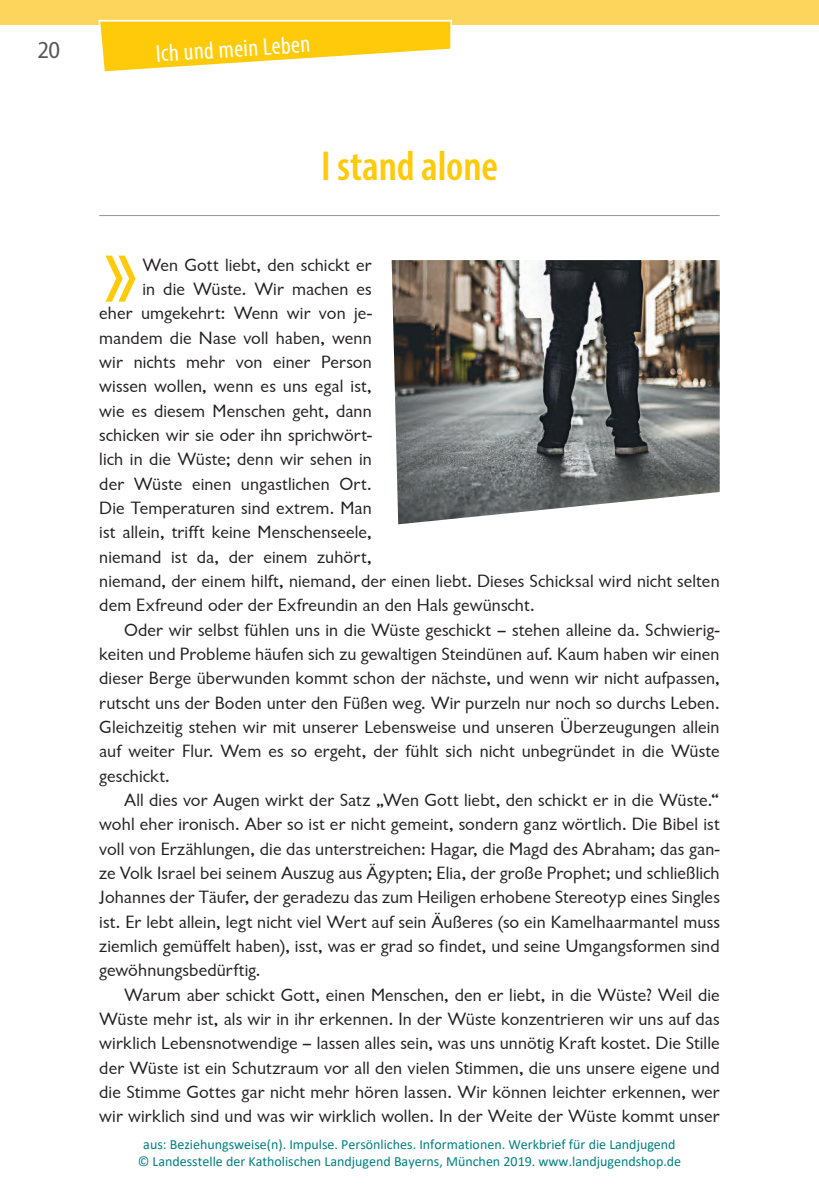
<style>
.page{position:relative;width:819px;height:1191px;background:#fff}
.page>*{position:absolute;margin:0;border:0;box-sizing:border-box;transform-origin:0 0}
.t1{font:51.8px "DejaVu Sans";color:#feca0a;scale:1.5 1}
.t2{font:600 condensed 42px "Myriad Pro";letter-spacing:-.005em;color:#feca0a}
.t3{font:condensed 24.5px "Myriad Pro";color:#fff}
.t4{font:semi-condensed 24.5px "Myriad Pro";color:#57585a}
.t5{font:18.38px "Garrison Sans";letter-spacing:.005em;color:#231f20}
.t6{font:14px/16.8px "Calibri";color:#008080;text-align:center}
</style>
<div class="page">
<div style="left:0;top:0;width:819px;height:25px;background:#fed55c"></div>
<hr style="left:99px;top:215px;width:620px;height:1px;background:#939598">
<img style="left:391px;top:260px;width:328px;height:264px">
<svg style="left:98px;top:19px;width:354px;height:53px"></svg>
<h3 class="t4" style="left:37px;top:35px;width:24px">20</h3>
<h3 class="t3" style="left:155px;top:39px;width:156px;rotate:-4deg">Ich und mein Leben</h3>
<h2 class="t2" style="left:321px;top:141px;width:178px">I stand alone</h2>
<h1 class="t1" style="left:99px;top:231px;width:30px">⟫</h1>
<p class="t5" style="left:142px;top:254px;width:231px">Wen Gott liebt, den schickt er</p>
<p class="t5" style="left:142px;top:279px;width:231px">in die Wüste. Wir machen es</p>
<p class="t5" style="left:99px;top:303px;width:274px">eher umgekehrt: Wenn wir von je-</p>
<p class="t5" style="left:99px;top:327px;width:274px">mandem die Nase voll haben, wenn</p>
<p class="t5" style="left:99px;top:352px;width:274px">wir nichts mehr von einer Person</p>
<p class="t5" style="left:99px;top:376px;width:274px">wissen wollen, wenn es uns egal ist,</p>
<p class="t5" style="left:99px;top:400px;width:274px">wie es diesem Menschen geht, dann</p>
<p class="t5" style="left:99px;top:425px;width:274px">schicken wir sie oder ihn sprichwört-</p>
<p class="t5" style="left:99px;top:449px;width:274px">lich in die Wüste; denn wir sehen in</p>
<p class="t5" style="left:99px;top:473px;width:274px">der Wüste einen ungastlichen Ort.</p>
<p class="t5" style="left:99px;top:498px;width:274px">Die Temperaturen sind extrem. Man</p>
<p class="t5" style="left:99px;top:522px;width:274px">ist allein, trifft keine Menschenseele,</p>
<p class="t5" style="left:99px;top:546px;width:274px">niemand ist da, der einem zuhört,</p>
<p class="t5" style="left:99px;top:571px;width:622px">niemand, der einem hilft, niemand, der einen liebt. Dieses Schicksal wird nicht selten</p>
<p class="t5" style="left:99px;top:595px;width:437px">dem Exfreund oder der Exfreundin an den Hals gewünscht.</p>
<p class="t5" style="left:124px;top:619px;width:597px">Oder wir selbst fühlen uns in die Wüste geschickt – stehen alleine da. Schwierig-</p>
<p class="t5" style="left:99px;top:644px;width:622px">keiten und Probleme häufen sich zu gewaltigen Steindünen auf. Kaum haben wir einen</p>
<p class="t5" style="left:99px;top:668px;width:622px">dieser Berge überwunden kommt schon der nächste, und wenn wir nicht aufpassen,</p>
<p class="t5" style="left:99px;top:692px;width:621px">rutscht uns der Boden unter den Füßen weg. Wir purzeln nur noch so durchs Leben.</p>
<p class="t5" style="left:99px;top:717px;width:622px">Gleichzeitig stehen wir mit unserer Lebensweise und unseren Überzeugungen allein</p>
<p class="t5" style="left:99px;top:741px;width:622px">auf weiter Flur. Wem es so ergeht, der fühlt sich nicht unbegründet in die Wüste</p>
<p class="t5" style="left:99px;top:765px;width:72px">geschickt.</p>
<p class="t5" style="left:124px;top:790px;width:597px">All dies vor Augen wirkt der Satz „Wen Gott liebt, den schickt er in die Wüste.“</p>
<p class="t5" style="left:99px;top:814px;width:622px">wohl eher ironisch. Aber so ist er nicht gemeint, sondern ganz wörtlich. Die Bibel ist</p>
<p class="t5" style="left:99px;top:838px;width:622px">voll von Erzählungen, die das unterstreichen: Hagar, die Magd des Abraham; das gan-</p>
<p class="t5" style="left:99px;top:863px;width:622px">ze Volk Israel bei seinem Auszug aus Ägypten; Elia, der große Prophet; und schließlich</p>
<p class="t5" style="left:99px;top:887px;width:622px">Johannes der Täufer, der geradezu das zum Heiligen erhobene Stereotyp eines Singles</p>
<p class="t5" style="left:99px;top:911px;width:622px">ist. Er lebt allein, legt nicht viel Wert auf sein Äußeres (so ein Kamelhaarmantel muss</p>
<p class="t5" style="left:99px;top:936px;width:622px">ziemlich gemüffelt haben), isst, was er grad so findet, und seine Umgangsformen sind</p>
<p class="t5" style="left:99px;top:960px;width:163px">gewöhnungsbedürftig.</p>
<p class="t5" style="left:124px;top:984px;width:597px">Warum aber schickt Gott, einen Menschen, den er liebt, in die Wüste? Weil die</p>
<p class="t5" style="left:99px;top:1009px;width:622px">Wüste mehr ist, als wir in ihr erkennen. In der Wüste konzentrieren wir uns auf das</p>
<p class="t5" style="left:99px;top:1033px;width:622px">wirklich Lebensnotwendige – lassen alles sein, was uns unnötig Kraft kostet. Die Stille</p>
<p class="t5" style="left:99px;top:1057px;width:622px">der Wüste ist ein Schutzraum vor all den vielen Stimmen, die uns unsere eigene und</p>
<p class="t5" style="left:99px;top:1082px;width:622px">die Stimme Gottes gar nicht mehr hören lassen. Wir können leichter erkennen, wer</p>
<p class="t5" style="left:99px;top:1106px;width:622px">wir wirklich sind und was wir wirklich wollen. In der Weite der Wüste kommt unser</p>
<p class="t6" style="left:138px;top:1135px;width:545px">aus: Beziehungsweise(n). Impulse. Persönliches. Informationen. Werkbrief für die Landjugend © Landesstelle der Katholischen Landjugend Bayerns, München 2019. www.landjugendshop.de</p>
</div>
